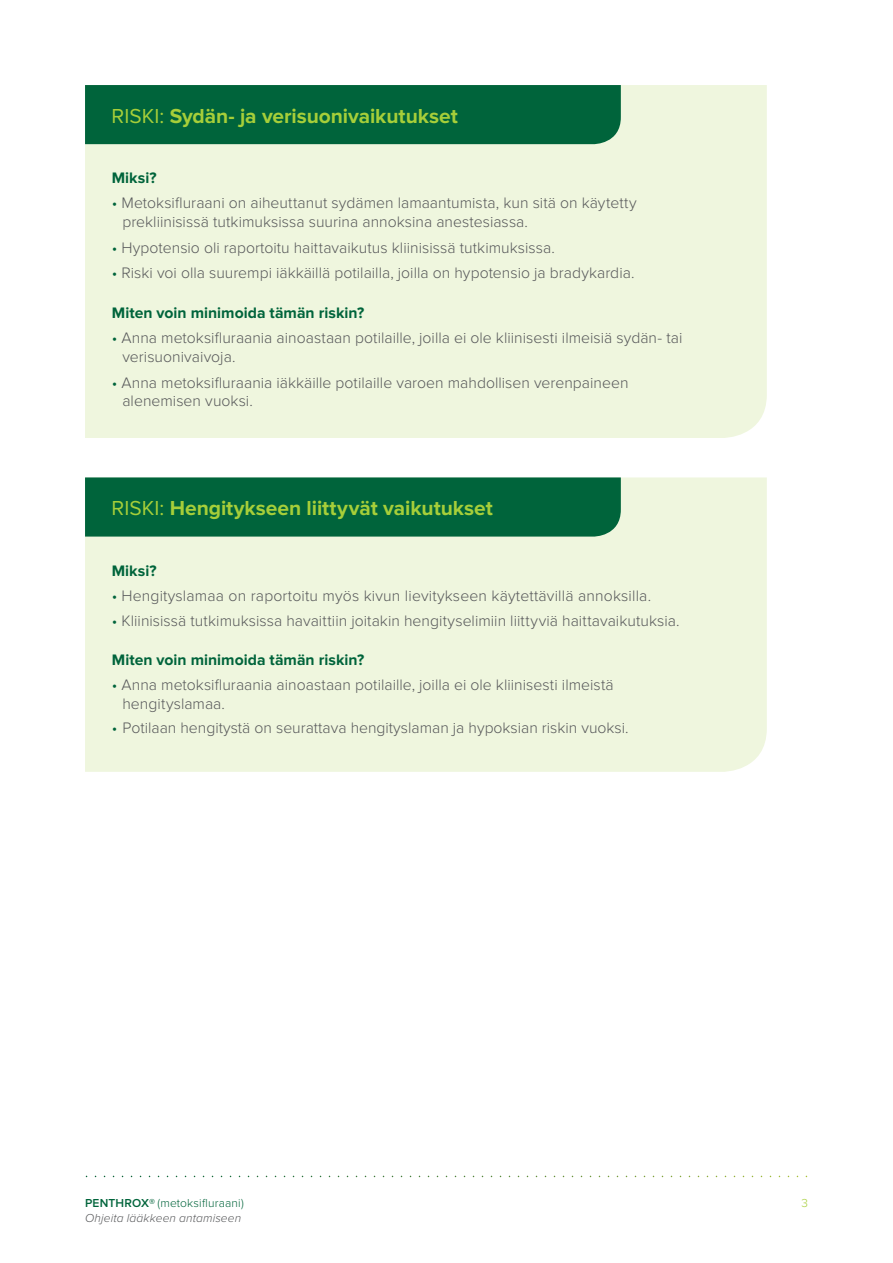
<style>
.page{position:relative;width:893px;height:1263px;background:#fff}
.page>*{position:absolute;margin:0;border:0;box-sizing:border-box;transform-origin:0 0}
.t1{font:700 21px "Proxima Nova";letter-spacing:-.005em;color:#a6ce39}
.t2{font:300 15.75px/18.9px "Proxima Nova";color:#57585a}
.t3{font:700 15.75px "Proxima Nova";color:#00643b}
.t4{font:italic 300 12px/14.4px "Proxima Nova";letter-spacing:.01em;color:#57585a}
.t5{font:300 12px "Proxima Nova";color:#a6ce39}
.s1{font-weight:400}
.s2{color:#00643b}
.s3{font-weight:600;font-style:normal;color:#00643b}
.s4{font-style:normal;color:#00643b}
</style>
<div class="page">
<svg style="left:86px;top:1176px;width:721px;height:1px"></svg>
<div style="left:85px;top:85px;width:682px;height:353px;background:#eff6de"></div>
<div style="left:85px;top:477px;width:682px;height:295px;background:#eff6de"></div>
<div style="left:85px;top:85px;width:536px;height:59px;background:#00643b"></div>
<div style="left:85px;top:477px;width:536px;height:60px;background:#00643b"></div>
<p class="t1" style="left:112px;top:104px;width:348px"><span class="s1">RISKI:</span> Sydän- ja verisuonivaikutukset</p>
<p class="t3" style="left:112px;top:169px;width:46px">Miksi?</p>
<p class="t2" style="left:122px;top:194px;width:516px;text-indent:-11px"><span class="s2">•</span> Metoksifluraani on aiheuttanut sydämen lamaantumista, kun sitä on käytetty prekliinisissä tutkimuksissa suurina annoksina anestesiassa.</p>
<p class="t2" style="left:112px;top:238px;width:445px"><span class="s2">•</span> Hypotensio oli raportoitu haittavaikutus kliinisissä tutkimuksissa.</p>
<p class="t2" style="left:112px;top:263px;width:524px"><span class="s2">•</span> Riski voi olla suurempi iäkkäillä potilailla, joilla on hypotensio ja bradykardia.</p>
<p class="t3" style="left:112px;top:304px;width:254px">Miten voin minimoida tämän riskin?</p>
<p class="t2" style="left:122px;top:329px;width:561px;text-indent:-11px"><span class="s2">•</span> Anna metoksifluraania ainoastaan potilaille, joilla ei ole kliinisesti ilmeisiä sydän- tai verisuonivaivoja.</p>
<p class="t2" style="left:122px;top:373px;width:508px;text-indent:-11px"><span class="s2">•</span> Anna metoksifluraania iäkkäille potilaille varoen mahdollisen verenpaineen alenemisen vuoksi.</p>
<p class="t1" style="left:112px;top:496px;width:383px"><span class="s1">RISKI:</span> Hengitykseen liittyvät vaikutukset</p>
<p class="t3" style="left:112px;top:561px;width:46px">Miksi?</p>
<p class="t2" style="left:112px;top:586px;width:541px"><span class="s2">•</span> Hengityslamaa on raportoitu myös kivun lievitykseen käytettävillä annoksilla.</p>
<p class="t2" style="left:112px;top:611px;width:569px"><span class="s2">•</span> Kliinisissä tutkimuksissa havaittiin joitakin hengityselimiin liittyviä haittavaikutuksia.</p>
<p class="t3" style="left:112px;top:650px;width:254px">Miten voin minimoida tämän riskin?</p>
<p class="t2" style="left:112px;top:675px;width:503px"><span class="s2">•</span> Anna metoksifluraania ainoastaan potilaille, joilla ei ole kliinisesti ilmeistä</p>
<p class="t2" style="left:112px;top:718px;width:518px"><span class="s2">•</span> Potilaan hengitystä on seurattava hengityslaman ja hypoksian riskin vuoksi.</p>
<p class="t2" style="left:122px;top:694px;width:104px">hengityslamaa.</p>
<p class="t4" style="left:85px;top:1196px;width:160px"><span class="s3">PENTHROX®</span> <span class="s4">(metoksifluraani)<br></span>Ohjeita lääkkeen antamiseen</p>
<p class="t5" style="left:801px;top:1196px;width:8px">3</p>
</div>
